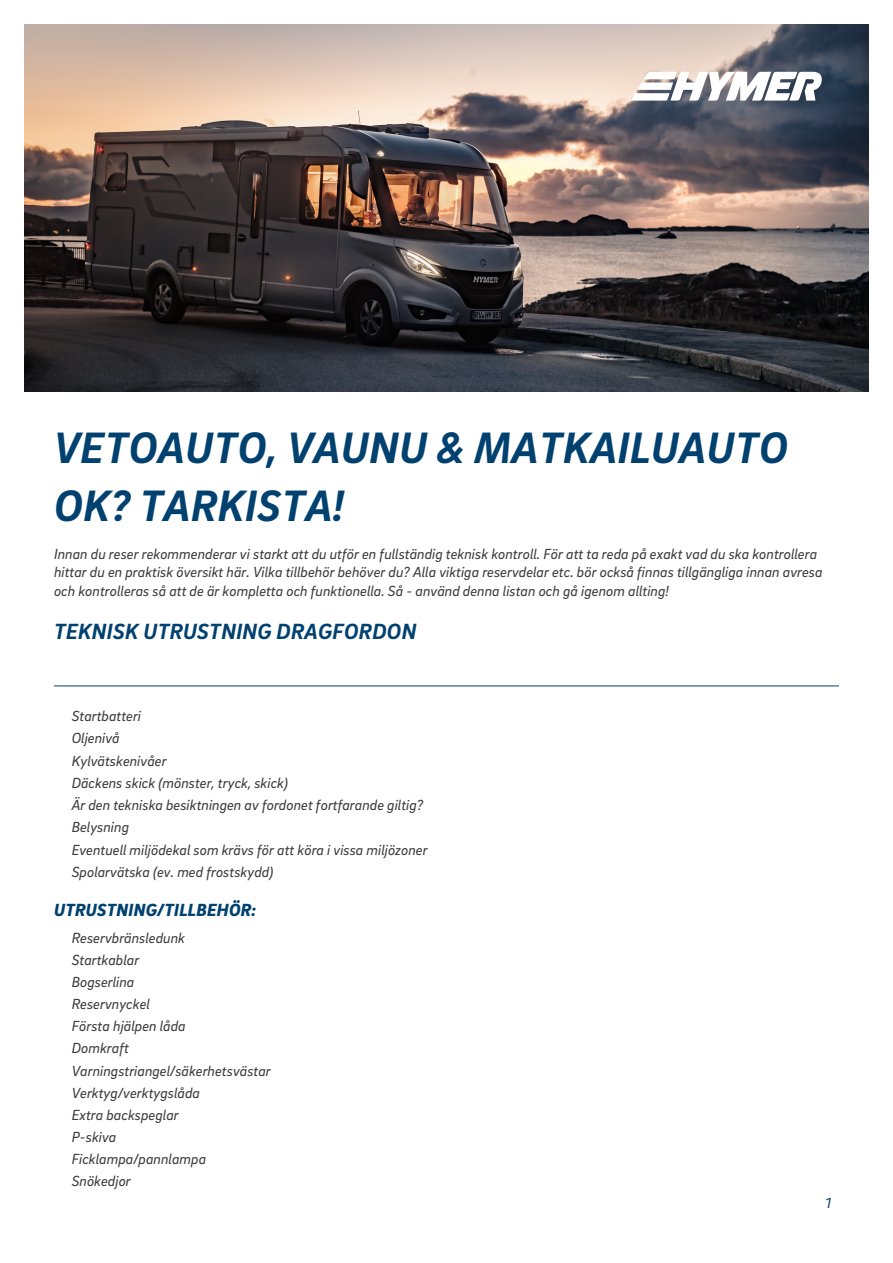
<style>
.page{position:relative;width:893px;height:1263px;background:#fff}
.page>*{position:absolute;margin:0;border:0;box-sizing:border-box;transform-origin:0 0}
.t1{font:italic 700 45px/58.1px "Brix Sans";letter-spacing:.01em;color:#004170}
.t2{font:italic 700 22.5px "Brix Sans";letter-spacing:.01em;color:#004170}
.t3{font:italic 900 18px "Brix Sans";letter-spacing:.01em;color:#004170}
.t4{font:italic 15px/22px "Brix Sans";color:#3c3c3b}
.t5{font:italic 15px "Brix Sans";color:#004170}
</style>
<div class="page">
<img style="left:24px;top:24px;width:845px;height:368px">
<hr style="left:54px;top:686px;width:785px;height:1px;background:#004170">
<svg style="left:630px;top:72px;width:193px;height:29px"></svg>
<h1 class="t1" style="left:54px;top:418px;width:736px">VETOAUTO, VAUNU &amp; MATKAILUAUTO<br>OK? TARKISTA!</h1>
<p class="t4" style="left:54px;top:545px;width:770px;line-height:18px">Innan du reser rekommenderar vi starkt att du utför en fullständig teknisk kontroll. För att ta reda på exakt vad du ska kontrollera hittar du en praktisk översikt här. Vilka tillbehör behöver du? Alla viktiga reservdelar etc. bör också finnas tillgängliga innan avresa</p>
<p class="t4" style="left:54px;top:580px;width:616px">och kontrolleras så att de är kompletta och funktionella. Så - använd denna listan och gå igenom allting!</p>
<h2 class="t2" style="left:54px;top:618px;width:364px">TEKNISK UTRUSTNING DRAGFORDON</h2>
<p class="t4" style="left:72px;top:705px;width:358px">Startbatteri<br>Oljenivå<br>Kylvätskenivåer<br>Däckens skick (mönster, tryck, skick)<br>Är den tekniska besiktningen av fordonet fortfarande giltig?<br>Belysning<br>Eventuell miljödekal som krävs för att köra i vissa miljözoner<br>Spolarvätska (ev. med frostskydd)</p>
<p class="t3" style="left:54px;top:899px;width:204px">UTRUSTNING/TILLBEHÖR:</p>
<p class="t4" style="left:72px;top:927px;width:201px">Reservbränsledunk<br>Startkablar<br>Bogserlina<br>Reservnyckel<br>Första hjälpen låda<br>Domkraft<br>Varningstriangel/säkerhetsvästar<br>Verktyg/verktygslåda<br>Extra backspeglar<br>P-skiva<br>Ficklampa/pannlampa<br>Snökedjor</p>
<p class="t5" style="left:825px;top:1193px;width:7px">1</p>
</div>
